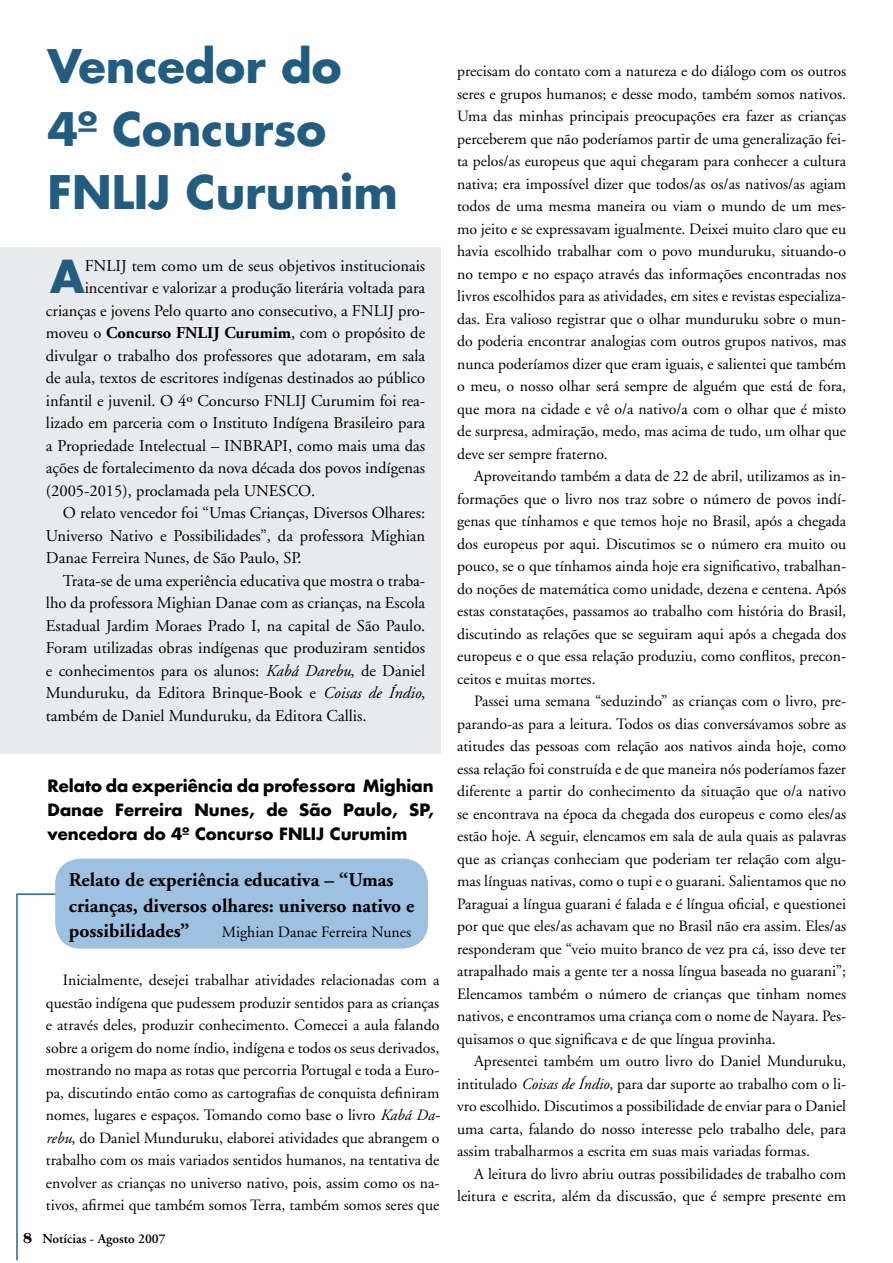
<style>
.page{position:relative;width:893px;height:1263px;background:#fff}
.page>*{position:absolute;margin:0;border:0;box-sizing:border-box;transform-origin:0 0}
.t1{font:700 45px/63px "Futura";color:#205d81}
.t2{font:700 44.25px "Futura";color:#205d81}
.t3{font:700 19.5px/25.5px "Adobe Garamond";color:#000}
.t4{font:16.5px "Adobe Garamond";color:#000}
.t5{font:700 16.5px/24px "Futura";color:#000;text-align:justify}
.t6{font:15.75px/22.5px "Adobe Garamond";color:#000;text-align:justify}
.t7{font:600 13.5px "Adobe Garamond";color:#000}
.s1{font-weight:700}
.s2{font-style:italic}
.s3{font-family:"Britannic";font-weight:700;font-size:15px}
</style>
<div class="page">
<div style="left:0;top:247px;width:440px;height:506px;background:#e8eaec"></div>
<svg style="left:16px;top:858px;width:412px;height:403px"></svg>
<h1 class="t1" style="left:48px;top:33px;width:352px">Vencedor do<br>4º Concurso<br>FNLIJ Curumim</h1>
<h2 class="t2" style="left:50px;top:246px;width:36px">A</h2>
<p class="t4" style="left:85px;top:257px;width:342px">FNLIJ tem como um de seus objetivos institucionais</p>
<p class="t4" style="left:85px;top:279px;width:342px">incentivar e valorizar a produção literária voltada para</p>
<p class="t4" style="left:46px;top:302px;width:381px">crianças e jovens Pelo quarto ano consecutivo, a FNLIJ pro-</p>
<p class="t4" style="left:46px;top:324px;width:381px">moveu o <span class="s1">Concurso FNLIJ Curumim</span>, com o propósito de</p>
<p class="t4" style="left:46px;top:347px;width:381px">divulgar o trabalho dos professores que adotaram, em sala</p>
<p class="t4" style="left:46px;top:369px;width:381px">de aula, textos de escritores indígenas destinados ao público</p>
<p class="t4" style="left:46px;top:392px;width:381px">infantil e juvenil. O 4º Concurso FNLIJ Curumim foi rea-</p>
<p class="t4" style="left:46px;top:414px;width:381px">lizado em parceria com o Instituto Indígena Brasileiro para</p>
<p class="t4" style="left:46px;top:437px;width:381px">a Propriedade Intelectual – INBRAPI, como mais uma das</p>
<p class="t4" style="left:46px;top:459px;width:381px">ações de fortalecimento da nova década dos povos indígenas</p>
<p class="t4" style="left:46px;top:482px;width:271px">(2005-2015), proclamada pela UNESCO.</p>
<p class="t4" style="left:63px;top:504px;width:364px">O relato vencedor foi “Umas Crianças, Diversos Olhares:</p>
<p class="t4" style="left:46px;top:527px;width:381px">Universo Nativo e Possibilidades”, da professora Mighian</p>
<p class="t4" style="left:46px;top:549px;width:257px">Danae Ferreira Nunes, de São Paulo, SP.</p>
<p class="t4" style="left:63px;top:572px;width:364px">Trata-se de uma experiência educativa que mostra o traba-</p>
<p class="t4" style="left:46px;top:594px;width:381px">lho da professora Mighian Danae com as crianças, na Escola</p>
<p class="t4" style="left:46px;top:617px;width:381px">Estadual Jardim Moraes Prado I, na capital de São Paulo.</p>
<p class="t4" style="left:46px;top:639px;width:381px">Foram utilizadas obras indígenas que produziram sentidos</p>
<p class="t4" style="left:46px;top:662px;width:381px">e conhecimentos para os alunos: <span class="s2">Kabá Darebu</span>, de Daniel</p>
<p class="t4" style="left:46px;top:684px;width:381px">Munduruku, da Editora Brinque-Book e <span class="s2">Coisas de Índio</span>,</p>
<p class="t4" style="left:46px;top:707px;width:322px">também de Daniel Munduruku, da Editora Callis.</p>
<p class="t5" style="left:48px;top:773px;width:388px">Relato da experiência da professora Mighian Danae Ferreira Nunes, de São Paulo, SP, vencedora do 4º Concurso FNLIJ Curumim</p>
<p class="t3" style="left:69px;top:868px;width:347px">Relato de experiência educativa – “Umas crianças, diversos olhares: universo nativo e possibilidades”</p>
<p class="t6" style="left:222px;top:921px;width:191px">Mighian Danae Ferreira Nunes</p>
<p class="t6" style="left:46px;top:969px;width:396px;text-indent:17px">Inicialmente, desejei trabalhar atividades relacionadas com a questão indígena que pudessem produzir sentidos para as crianças e através deles, produzir conhecimento. Comecei a aula falando sobre a origem do nome índio, indígena e todos os seus derivados, mostrando no mapa as rotas que percorria Portugal e toda a Euro&shy;pa, discutindo então como as cartografias de conquista definiram nomes, lugares e espaços. Tomando como base o livro <span class="s2">Kabá Da&shy;rebu</span>, do Daniel Munduruku, elaborei atividades que abrangem o trabalho com os mais variados sentidos humanos, na tentativa de envolver as crianças no universo nativo, pois, assim como os na&shy;tivos, afirmei que também somos Terra, também somos seres que</p>
<p class="t7" style="left:23px;top:1231px;width:144px"><span class="s3">8</span> Notícias - Agosto 2007</p>
<p class="t6" style="left:457px;top:60px;width:391px">precisam do contato com a natureza e do diálogo com os outros seres e grupos humanos; e desse modo, também somos nativos.<br>Uma das minhas principais preocupações era fazer as crianças perceberem que não poderíamos partir de uma generalização fei&shy;ta pelos/as europeus que aqui chegaram para conhecer a cultura nativa; era impossível dizer que todos/as os/as nativos/as agiam todos de uma mesma maneira ou viam o mundo de um mes&shy;mo jeito e se expressavam igualmente. Deixei muito claro que eu havia escolhido trabalhar com o povo munduruku, situando-o no tempo e no espaço através das informações encontradas nos livros escolhidos para as atividades, em sites e revistas especializa&shy;das. Era valioso registrar que o olhar munduruku sobre o mun&shy;do poderia encontrar analogias com outros grupos nativos, mas nunca poderíamos dizer que eram iguais, e salientei que também o meu, o nosso olhar será sempre de alguém que está de fora, que mora na cidade e vê o/a nativo/a com o olhar que é misto de surpresa, admiração, medo, mas acima de tudo, um olhar que deve ser sempre fraterno.</p>
<p class="t6" style="left:457px;top:465px;width:391px;text-indent:17px">Aproveitando também a data de 22 de abril, utilizamos as in&shy;formações que o livro nos traz sobre o número de povos indí&shy;genas que tínhamos e que temos hoje no Brasil, após a chegada dos europeus por aqui. Discutimos se o número era muito ou pouco, se o que tínhamos ainda hoje era significativo, trabalhan&shy;do noções de matemática como unidade, dezena e centena. Após estas constatações, passamos ao trabalho com história do Brasil, discutindo as relações que se seguiram aqui após a chegada dos europeus e o que essa relação produziu, como conflitos, precon&shy;ceitos e muitas mortes.</p>
<p class="t6" style="left:457px;top:690px;width:391px;text-indent:17px">Passei uma semana “seduzindo” as crianças com o livro, pre&shy;parando-as para a leitura. Todos os dias conversávamos sobre as atitudes das pessoas com relação aos nativos ainda hoje, como essa relação foi construída e de que maneira nós poderíamos fazer diferente a partir do conhecimento da situação que o/a nativo se encontrava na época da chegada dos europeus e como eles/as estão hoje. A seguir, elencamos em sala de aula quais as palavras que as crianças conheciam que poderiam ter relação com algu&shy;mas línguas nativas, como o tupi e o guarani. Salientamos que no Paraguai a língua guarani é falada e é língua oficial, e questionei por que que eles/as achavam que no Brasil não era assim. Eles/as responderam que “veio muito branco de vez pra cá, isso deve ter atrapalhado mais a gente ter a nossa língua baseada no guarani”; Elencamos também o número de crianças que tinham nomes nativos, e encontramos uma criança com o nome de Nayara. Pes&shy;quisamos o que significava e de que língua provinha.</p>
<p class="t6" style="left:457px;top:1050px;width:391px;text-indent:17px">Apresentei também um outro livro do Daniel Munduruku, intitulado <span class="s2">Coisas de Índio</span>, para dar suporte ao trabalho com o li&shy;vro escolhido. Discutimos a possibilidade de enviar para o Daniel uma carta, falando do nosso interesse pelo trabalho dele, para assim trabalharmos a escrita em suas mais variadas formas.</p>
<p class="t6" style="left:457px;top:1163px;width:391px;text-align:right">A leitura do livro abriu outras possibilidades de trabalho com leitura e escrita, além da discussão, que é sempre presente em</p>
</div>
